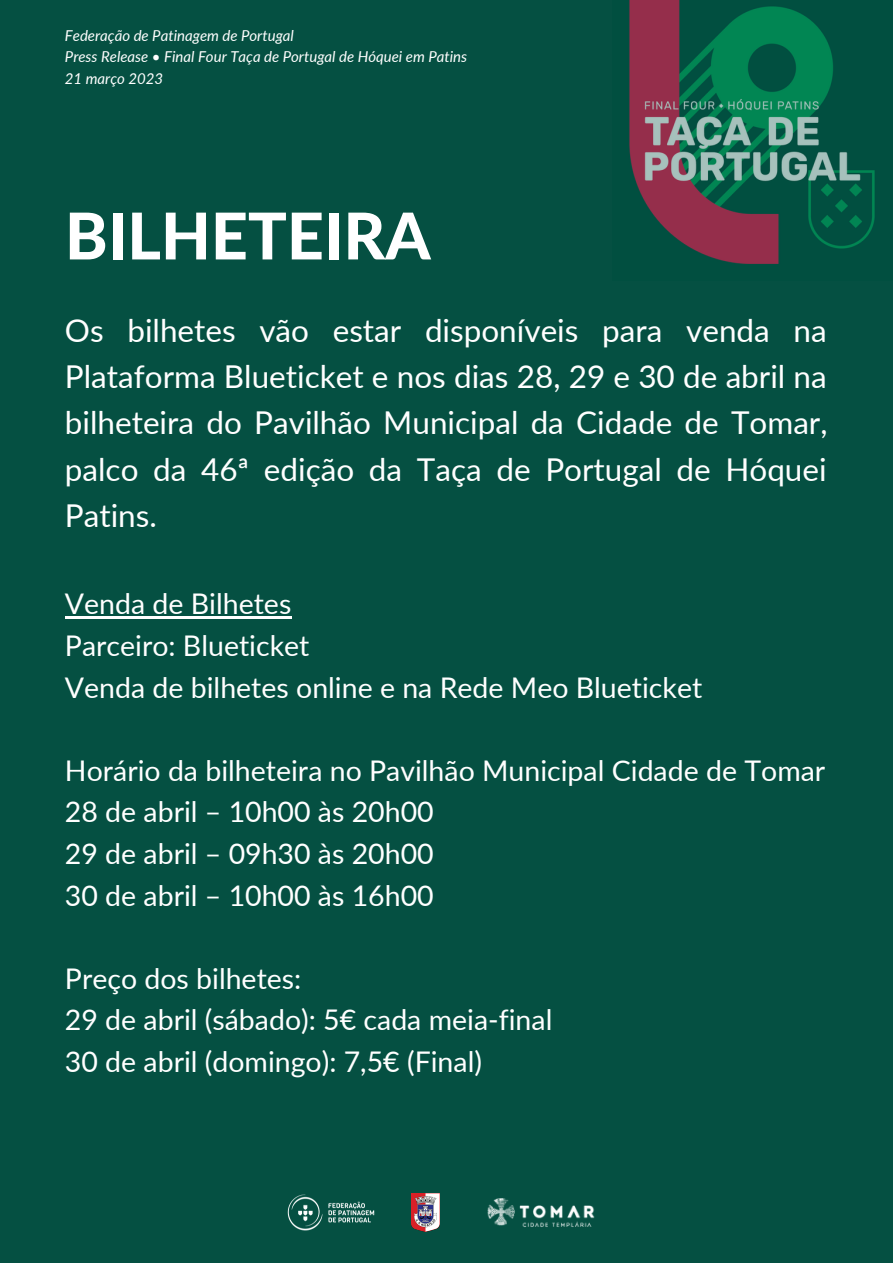
<style>
.page{position:relative;width:893px;height:1264px;background:#fff}
.page>*{position:absolute;margin:0;border:0;box-sizing:border-box;transform-origin:0 0}
.t1{font:800 64.5px "Lato";color:#fff}
.t2{font:31.5px/46px "Lato";color:#fff;text-align:justify}
.t3{font:28.5px/41.5px "Lato";color:#fff}
.t4{font:italic 15px/21.3px "Lato";color:#fff}
</style>
<div class="page">
<div style="left:0;top:0;width:892px;height:1262px;background:#055042"></div>
<hr style="left:65px;top:616px;width:226px;height:3px;background:#fff">
<img style="left:629px;top:0;width:246px;height:264px">
<img style="left:411px;top:1193px;width:28px;height:38px">
<img style="left:287px;top:1194px;width:88px;height:37px">
<img style="left:487px;top:1198px;width:108px;height:29px">
<p class="t4" style="left:65px;top:24px;width:404px">Federação de Patinagem de Portugal<br>Press Release • Final Four Taça de Portugal de Hóquei em Patins<br>21 março 2023</p>
<h1 class="t1" style="left:65px;top:196px;width:367px">BILHETEIRA</h1>
<p class="t2" style="left:65px;top:307px;width:764px">Os bilhetes vão estar disponíveis para venda na Plataforma Blueticket e nos dias 28, 29 e 30 de abril na bilheteira do Pavilhão Municipal da Cidade de Tomar, palco da 46ª edição da Taça de Portugal de Hóquei Patins.</p>
<p class="t3" style="left:65px;top:582px;width:638px">Venda de Bilhetes<br>Parceiro: Blueticket<br>Venda de bilhetes online e na Rede Meo Blueticket</p>
<p class="t3" style="left:65px;top:749px;width:761px">Horário da bilheteira no Pavilhão Municipal Cidade de Tomar 28 de abril – 10h00 às 20h00<br>29 de abril – 09h30 às 20h00<br>30 de abril – 10h00 às 16h00</p>
<p class="t3" style="left:65px;top:957px;width:489px">Preço dos bilhetes:<br>29 de abril (sábado): 5€ cada meia-final<br>30 de abril (domingo): 7,5€ (Final)</p>
</div>
